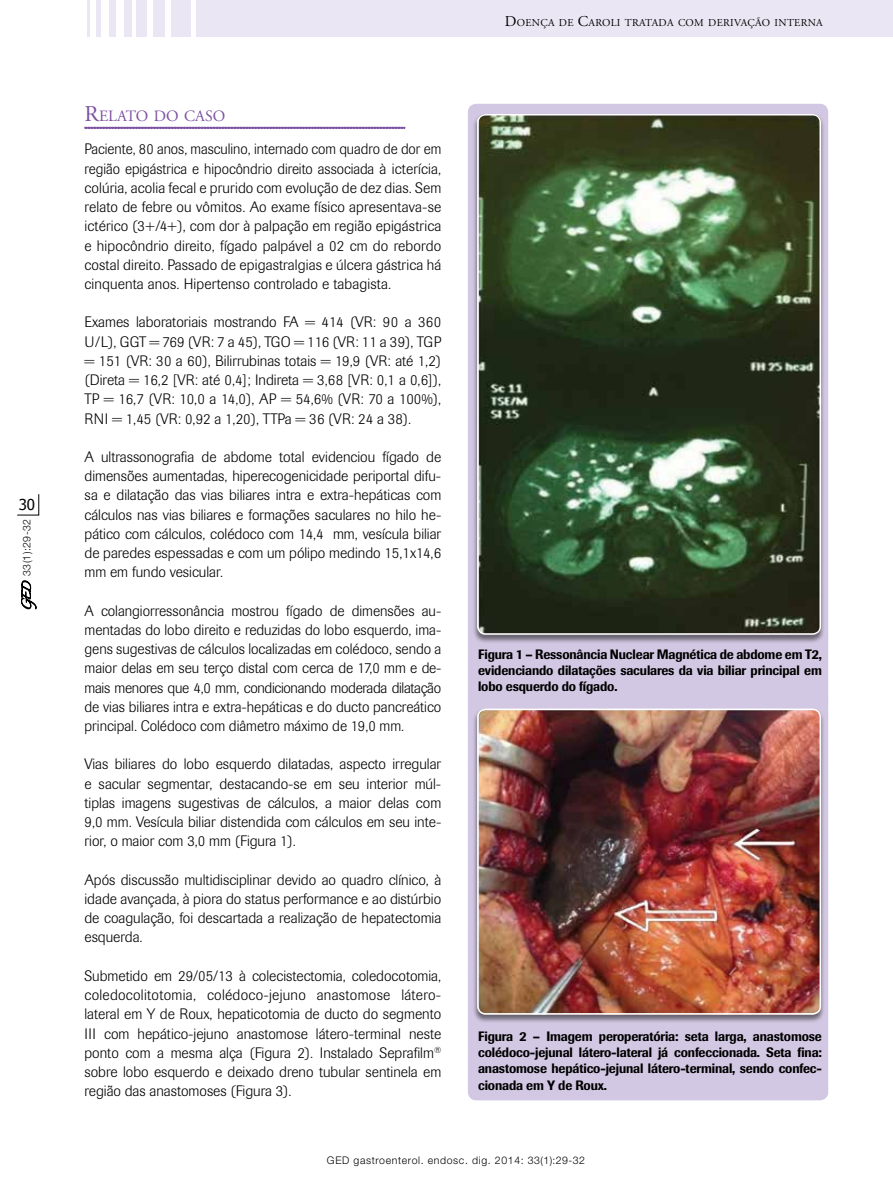
<style>
.page{position:relative;width:893px;height:1191px;background:#fff}
.page>*{position:absolute;margin:0;border:0;box-sizing:border-box;transform-origin:0 0}
.t1{font:15.75px "Adobe Garamond";color:#7c51a1}
.t2{font:300 15px/19.2px "Imago";color:#000;text-align:justify}
.t3{font:15px "Tahoma";color:#000}
.t4{font:500 13.5px/16.2px "Imago";letter-spacing:-.01em;color:#000;text-align:justify;scale:.92 1}
.t5{font:300 10.5px "Helvetica Neue";letter-spacing:.06em;color:#000}
.t6{font:10.5px "Adobe Garamond";letter-spacing:.03em;color:#000}
.s1{font-size:22.5px}
.s2{font-size:15px}
</style>
<div class="page">
<svg style="left:17px;top:494px;width:22px;height:21px"></svg>
<svg style="left:21px;top:580px;width:15px;height:29px"></svg>
<svg style="left:84px;top:127px;width:321px;height:2px"></svg>
<div style="left:468px;top:104px;width:360px;height:606px;background:#d3c8e3;border-radius:9px"></div>
<div style="left:468px;top:695px;width:360px;height:405px;background:#d3c8e3;border-radius:9px"></div>
<div style="left:472px;top:708px;width:354px;height:315px;background:#000;opacity:.5"></div>
<img style="left:477px;top:708px;width:344px;height:306px">
<div style="left:477px;top:708px;width:344px;height:306px;border:2px solid #fff;border-radius:8px"></div>
<div style="left:472px;top:114px;width:354px;height:529px;background:#000;opacity:.5"></div>
<img style="left:477px;top:114px;width:344px;height:520px">
<div style="left:477px;top:114px;width:344px;height:521px;border:2px solid #fff;border-radius:8px"></div>
<div style="left:153px;top:0;width:11px;height:36px;background:#ebe6f3"></div>
<div style="left:171px;top:0;width:20px;height:36px;background:#ebe6f3"></div>
<div style="left:197px;top:0;width:696px;height:36px;background:#ebe6f3"></div>
<div style="left:137px;top:0;width:10px;height:36px;background:#ebe6f3"></div>
<div style="left:124px;top:0;width:7px;height:36px;background:#ebe6f3"></div>
<div style="left:110px;top:0;width:6px;height:36px;background:#ebe6f3"></div>
<hr style="left:97px;top:0;width:4px;height:36px;background:#ebe6f3">
<hr style="left:87px;top:0;width:2px;height:36px;background:#ebe6f3">
<p class="t3" style="left:19px;top:494px;width:18px">30</p>
<p class="t5" style="left:20px;top:576px;width:58px;rotate:-90deg">33(1):29-32</p>
<p class="t1" style="left:85px;top:107px;width:142px"><span class="s1">R</span>ELATO DO CASO</p>
<p class="t2" style="left:85px;top:140px;width:358px">Paciente, 80 anos, masculino, internado com quadro de dor em região epigástrica e hipocôndrio direito associada à icterícia, colúria, acolia fecal e prurido com evolução de dez dias. Sem relato de febre ou vômitos. Ao exame físico apresentava-se ictérico (3+/4+), com dor à palpação em região epigástrica e hipocôndrio direito, fígado palpável a 02 cm do rebordo costal direito. Passado de epigastralgias e úlcera gástrica há cinquenta anos. Hipertenso controlado e tabagista.</p>
<p class="t2" style="left:85px;top:313px;width:358px">Exames laboratoriais mostrando FA = 414 (VR: 90 a 360<br>U/L), GGT = 769 (VR: 7 a 45), TGO = 116 (VR: 11 a 39), TGP = 151 (VR: 30 a 60), Bilirrubinas totais = 19,9 (VR: até 1,2) (Direta = 16,2 [VR: até 0,4]; Indireta = 3,68 [VR: 0,1 a 0,6]), TP = 16,7 (VR: 10,0 a 14,0), AP = 54,6% (VR: 70 a 100%), RNI = 1,45 (VR: 0,92 a 1,20), TTPa = 36 (VR: 24 a 38).</p>
<p class="t2" style="left:85px;top:447px;width:358px">A ultrassonografia de abdome total evidenciou fígado de dimensões aumentadas, hiperecogenicidade periportal difu&shy;sa e dilatação das vias biliares intra e extra-hepáticas com cálculos nas vias biliares e formações saculares no hilo he&shy;pático com cálculos, colédoco com 14,4 mm, vesícula biliar de paredes espessadas e com um pólipo medindo 15,1x14,6 mm em fundo vesicular.</p>
<p class="t2" style="left:85px;top:601px;width:358px">A colangiorressonância mostrou fígado de dimensões au&shy;mentadas do lobo direito e reduzidas do lobo esquerdo, ima&shy;gens sugestivas de cálculos localizadas em colédoco, sendo a maior delas em seu terço distal com cerca de 17,0 mm e de&shy;mais menores que 4,0 mm, condicionando moderada dilatação de vias biliares intra e extra-hepáticas e do ducto pancreático principal. Colédoco com diâmetro máximo de 19,0 mm.</p>
<p class="t2" style="left:85px;top:755px;width:358px">Vias biliares do lobo esquerdo dilatadas, aspecto irregular e sacular segmentar, destacando-se em seu interior múl&shy;tiplas imagens sugestivas de cálculos, a maior delas com 9,0 mm. Vesícula biliar distendida com cálculos em seu inte&shy;rior, o maior com 3,0 mm (Figura 1).</p>
<p class="t2" style="left:85px;top:870px;width:358px">Após discussão multidisciplinar devido ao quadro clínico, à idade avançada, à piora do status performance e ao distúrbio de coagulação, foi descartada a realização de hepatectomia esquerda.</p>
<p class="t2" style="left:85px;top:966px;width:358px">Submetido em 29/05/13 à colecistectomia, coledocotomia, coledocolitotomia, colédoco-jejuno anastomose látero&shy;lateral em Y de Roux, hepaticotomia de ducto do segmento III com hepático-jejuno anastomose látero-terminal neste ponto com a mesma alça (Figura 2). Instalado Seprafilm<sup>® </sup>sobre lobo esquerdo e deixado dreno tubular sentinela em região das anastomoses (Figura 3).</p>
<p class="t6" style="left:505px;top:17px;width:319px"><span class="s2">D</span>OENÇA DE <span class="s2">C</span>AROLI TRATADA COM DERIVAÇÃO INTERNA</p>
<p class="t4" style="left:478px;top:646px;width:375px">Figura 1 – Ressonância Nuclear Magnética de abdome em T2, evidenciando dilatações saculares da via biliar principal em lobo esquerdo do fígado.</p>
<p class="t4" style="left:478px;top:1028px;width:375px">Figura 2 – Imagem peroperatória: seta larga, anastomose colédoco-jejunal látero-lateral já confeccionada. Seta fina: anastomose hepático-jejunal látero-terminal, sendo confec&shy;cionada em Y de Roux.</p>
<p class="t5" style="left:327px;top:1154px;width:259px">GED gastroenterol. endosc. dig. 2014: 33(1):29-32</p>
</div>
